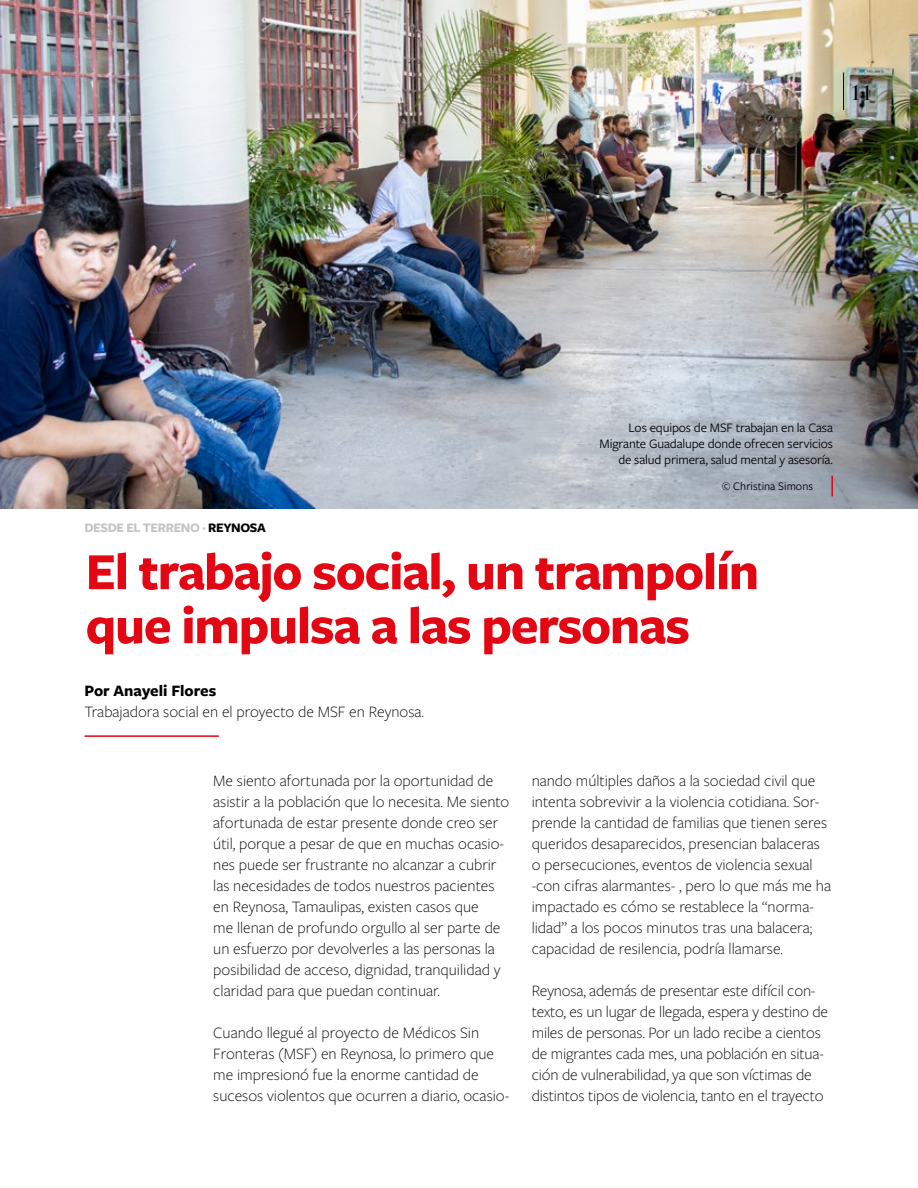
<style>
.page{position:relative;width:918px;height:1188px;background:#fff}
.page>*{position:absolute;margin:0;border:0;box-sizing:border-box;transform-origin:0 0}
.t1{font:700 54px/54px "Freight Sans Pro";letter-spacing:-.025em;color:#e30613}
.t2{font:21px "Bodoni Svty Two ITCTT";color:#000}
.t3{font:300 16.5px/21px "Freight Sans Pro";color:#000}
.t4{font:700 16.5px "Freight Sans Pro";color:#000}
.t5{font:13.5px/16.2px "Freight Sans Pro";letter-spacing:-.01em;color:#000;text-align:right}
.t6{font:700 13.5px "Freight Sans Pro";letter-spacing:-.03em;color:#c4c4c4}
.t7{font:12px "Freight Sans Pro";color:#000}
.s1{color:#000}
</style>
<div class="page">
<img style="left:0;top:0;width:918px;height:508px">
<hr style="left:85px;top:735px;width:134px;height:2px;background:#e30613">
<hr style="left:831px;top:476px;width:2px;height:20px;background:#e30613">
<hr style="left:843px;top:72px;width:1px;height:38px;background:#000">
<p class="t2" style="left:850px;top:76px;width:24px">11</p>
<p class="t5" style="left:600px;top:419px;width:235px">Los equipos de MSF trabajan en la Casa<br>Migrante Guadalupe donde ofrecen servicios de salud primera, salud mental y asesoría.</p>
<p class="t6" style="left:85px;top:518px;width:183px">DESDE EL TERRENO · <span class="s1">REYNOSA</span></p>
<p class="t7" style="left:722px;top:478px;width:93px">© Christina Simons</p>
<h1 class="t1" style="left:86px;top:542px;width:675px">El trabajo social, un trampolín que impulsa a las personas</h1>
<p class="t4" style="left:85px;top:679px;width:133px">Por Anayeli Flores</p>
<p class="t3" style="left:85px;top:700px;width:341px">Trabajadora social en el proyecto de MSF en Reynosa.</p>
<p class="t3" style="left:213px;top:770px;width:298px">Me siento afortunada por la oportunidad de asistir a la población que lo necesita. Me siento afortunada de estar presente donde creo ser útil, porque a pesar de que en muchas ocasio&shy;nes puede ser frustrante no alcanzar a cubrir las necesidades de todos nuestros pacientes en Reynosa, Tamaulipas, existen casos que<br>me llenan de profundo orgullo al ser parte de un esfuerzo por devolverles a las personas la posibilidad de acceso, dignidad, tranquilidad y claridad para que puedan continuar.</p>
<p class="t3" style="left:213px;top:1022px;width:298px">Cuando llegué al proyecto de Médicos Sin Fronteras (MSF) en Reynosa, lo primero que me impresionó fue la enorme cantidad de sucesos violentos que ocurren a diario, ocasio-</p>
<p class="t3" style="left:532px;top:770px;width:301px">nando múltiples daños a la sociedad civil que intenta sobrevivir a la violencia cotidiana. Sor&shy;prende la cantidad de familias que tienen seres queridos desaparecidos, presencian balaceras o persecuciones, eventos de violencia sexual -con cifras alarmantes- , pero lo que más me ha impactado es cómo se restablece la “norma&shy;lidad” a los pocos minutos tras una balacera; capacidad de resilencia, podría llamarse.</p>
<p class="t3" style="left:532px;top:980px;width:298px">Reynosa, además de presentar este difícil con&shy;texto, es un lugar de llegada, espera y destino de miles de personas. Por un lado recibe a cientos de migrantes cada mes, una población en situa&shy;ción de vulnerabilidad, ya que son víctimas de distintos tipos de violencia, tanto en el trayecto</p>
</div>
